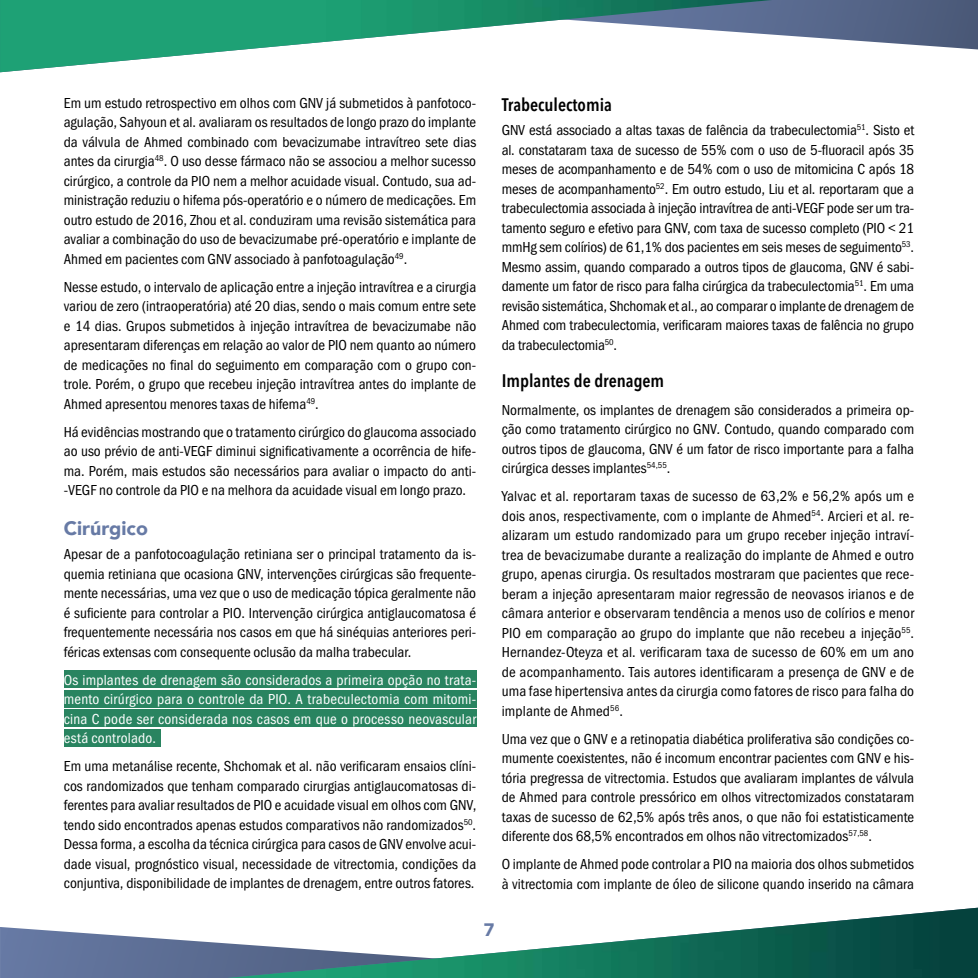
<style>
.page{position:relative;width:978px;height:978px;background:#fff}
.page>*{position:absolute;margin:0;border:0;box-sizing:border-box;transform-origin:0 0}
.t1{font:900 19.5px "Avenir LT";color:#677aa5}
.t2{font:600 condensed 18px "Avenir Next LT Pro";color:#000}
.t3{font:900 18px "Avenir LT";color:#677aa5}
.t4{font:15px/19.5px "Franklin Gothic URW Con Boo";color:#000;text-align:justify}
.t5{font:15px/19.5px "Franklin Gothic URW Con Boo";letter-spacing:.015em;color:#fff;text-align:justify}
.s1{font-family:"Franklin Gothic URW Con Boo Ita"}
</style>
<div class="page">
<div style="left:64px;top:671px;width:412px;height:17px;background:#298460"></div>
<div style="left:64px;top:690px;width:412px;height:17px;background:#298460"></div>
<div style="left:64px;top:710px;width:412px;height:17px;background:#298460"></div>
<div style="left:64px;top:729px;width:97px;height:17px;background:#298460"></div>
<img style="left:0;top:0;width:978px;height:72px">
<img style="left:0;top:907px;width:978px;height:71px">
<p class="t4" style="left:64px;top:93px;width:414px">Em um estudo retrospectivo em olhos com GNV já submetidos à panfotoco&shy;agulação, Sahyoun et al. avaliaram os resultados de longo prazo do implante da válvula de Ahmed combinado com bevacizumabe intravítreo sete dias antes da cirurgia<sup>48</sup>. O uso desse fármaco não se associou a melhor sucesso cirúrgico, a controle da PIO nem a melhor acuidade visual. Contudo, sua ad&shy;ministração reduziu o hifema pós-operatório e o número de medicações. Em outro estudo de 2016, Zhou et al. conduziram uma revisão sistemática para avaliar a combinação do uso de bevacizumabe pré-operatório e implante de Ahmed em pacientes com GNV associado à panfotoagulação<sup>49</sup>.</p>
<p class="t4" style="left:64px;top:277px;width:414px">Nesse estudo, o intervalo de aplicação entre a injeção intravítrea e a cirurgia variou de zero (intraoperatória) até 20 dias, sendo o mais comum entre sete e 14 dias. Grupos submetidos à injeção intravítrea de bevacizumabe não apresentaram diferenças em relação ao valor de PIO nem quanto ao número de medicações no final do seguimento em comparação com o grupo con&shy;trole. Porém, o grupo que recebeu injeção intravítrea antes do implante de Ahmed apresentou menores taxas de hifema<sup>49</sup>.</p>
<p class="t4" style="left:64px;top:422px;width:414px">Há evidências mostrando que o tratamento cirúrgico do glaucoma associado ao uso prévio de anti-VEGF diminui significativamente a ocorrência de hife&shy;ma. Porém, mais estudos são necessários para avaliar o impacto do anti--VEGF no controle da PIO e na melhora da acuidade visual em longo prazo.</p>
<h1 class="t1" style="left:64px;top:517px;width:86px">Cirúrgico</h1>
<p class="t4" style="left:64px;top:544px;width:414px">Apesar de a panfotocoagulação retiniana ser o principal tratamento da is&shy;quemia retiniana que ocasiona GNV, intervenções cirúrgicas são frequente&shy;mente necessárias, uma vez que o uso de medicação tópica geralmente não é suficiente para controlar a PIO. Intervenção cirúrgica antiglaucomatosa é frequentemente necessária nos casos em que há sinéquias anteriores peri&shy;féricas extensas com consequente oclusão da malha trabecular.</p>
<p class="t5" style="left:64px;top:670px;width:414px">Os implantes de drenagem são considerados a primeira opção no trata&shy;mento cirúrgico para o controle da PIO. A trabeculectomia com mitomi&shy;cina C pode ser considerada nos casos em que o processo neovascular está controlado.</p>
<p class="t4" style="left:64px;top:756px;width:414px">Em uma metanálise recente, Shchomak et al. não verificaram ensaios clíni&shy;cos randomizados que tenham comparado cirurgias antiglaucomatosas di&shy;ferentes para avaliar resultados de PIO e acuidade visual em olhos com GNV, tendo sido encontrados apenas estudos comparativos não randomizados<sup>50</sup>.<br>Dessa forma, a escolha da técnica cirúrgica para casos de GNV envolve acui&shy;dade visual, prognóstico visual, necessidade de vitrectomia, condições da conjuntiva, disponibilidade de implantes de drenagem, entre outros fatores.</p>
<p class="t2" style="left:502px;top:94px;width:112px">Trabeculectomia</p>
<p class="t4" style="left:502px;top:120px;width:414px">GNV está associado a altas taxas de falência da trabeculectomia<sup>51</sup>. Sisto et al. constataram taxa de sucesso de 55% com o uso de 5-fluoracil após 35 meses de acompanhamento e de 54% com o uso de mitomicina C após 18 meses de acompanhamento<sup>52</sup>. Em outro estudo, Liu et al. reportaram que a trabeculectomia associada à injeção intravítrea de anti-VEGF pode ser um tra&shy;tamento seguro e efetivo para GNV, com taxa de sucesso completo (PIO &lt; 21 mmHg sem colírios) de 61,1% dos pacientes em seis meses de seguimento<sup>53</sup>.<br>Mesmo assim, quando comparado a outros tipos de glaucoma, GNV é sabi&shy;damente um fator de risco para falha cirúrgica da trabeculectomia<sup>51</sup>. Em uma revisão sistemática, Shchomak et al., ao comparar o implante de drenagem de Ahmed com trabeculectomia, verificaram maiores taxas de falência no grupo da trabeculectomia<sup>50</sup>.</p>
<p class="t2" style="left:502px;top:369px;width:164px">Implantes de drenagem</p>
<p class="t4" style="left:502px;top:400px;width:414px">Normalmente, os implantes de drenagem são considerados a primeira op&shy;ção como tratamento cirúrgico no GNV<span class="s1">.</span> Contudo, quando comparado com outros tipos de glaucoma, GNV é um fator de risco importante para a falha cirúrgica desses implantes<sup>54,55</sup>.</p>
<p class="t4" style="left:502px;top:486px;width:414px">Yalvac et al. reportaram taxas de sucesso de 63,2% e 56,2% após um e dois anos, respectivamente, com o implante de Ahmed<sup>54</sup>. Arcieri et al. re&shy;alizaram um estudo randomizado para um grupo receber injeção intraví&shy;trea de bevacizumabe durante a realização do implante de Ahmed e outro grupo, apenas cirurgia. Os resultados mostraram que pacientes que rece&shy;beram a injeção apresentaram maior regressão de neovasos irianos e de câmara anterior e observaram tendência a menos uso de colírios e menor PIO em comparação ao grupo do implante que não recebeu a injeção<sup>55</sup>.<br>Hernandez-Oteyza et al. verificaram taxa de sucesso de 60% em um ano de acompanhamento. Tais autores identificaram a presença de GNV e de uma fase hipertensiva antes da cirurgia como fatores de risco para falha do implante de Ahmed<sup>56</sup>.</p>
<p class="t4" style="left:502px;top:729px;width:414px">Uma vez que o GNV e a retinopatia diabética proliferativa são condições co&shy;mumente coexistentes, não é incomum encontrar pacientes com GNV e his&shy;tória pregressa de vitrectomia. Estudos que avaliaram implantes de válvula de Ahmed para controle pressórico em olhos vitrectomizados constataram taxas de sucesso de 62,5% após três anos, o que não foi estatisticamente diferente dos 68,5% encontrados em olhos não vitrectomizados<sup>57,58</sup>.</p>
<p class="t4" style="left:502px;top:854px;width:414px">O implante de Ahmed pode controlar a PIO na maioria dos olhos submetidos à vitrectomia com implante de óleo de silicone quando inserido na câmara</p>
<p class="t3" style="left:484px;top:919px;width:12px">7</p>
</div>
